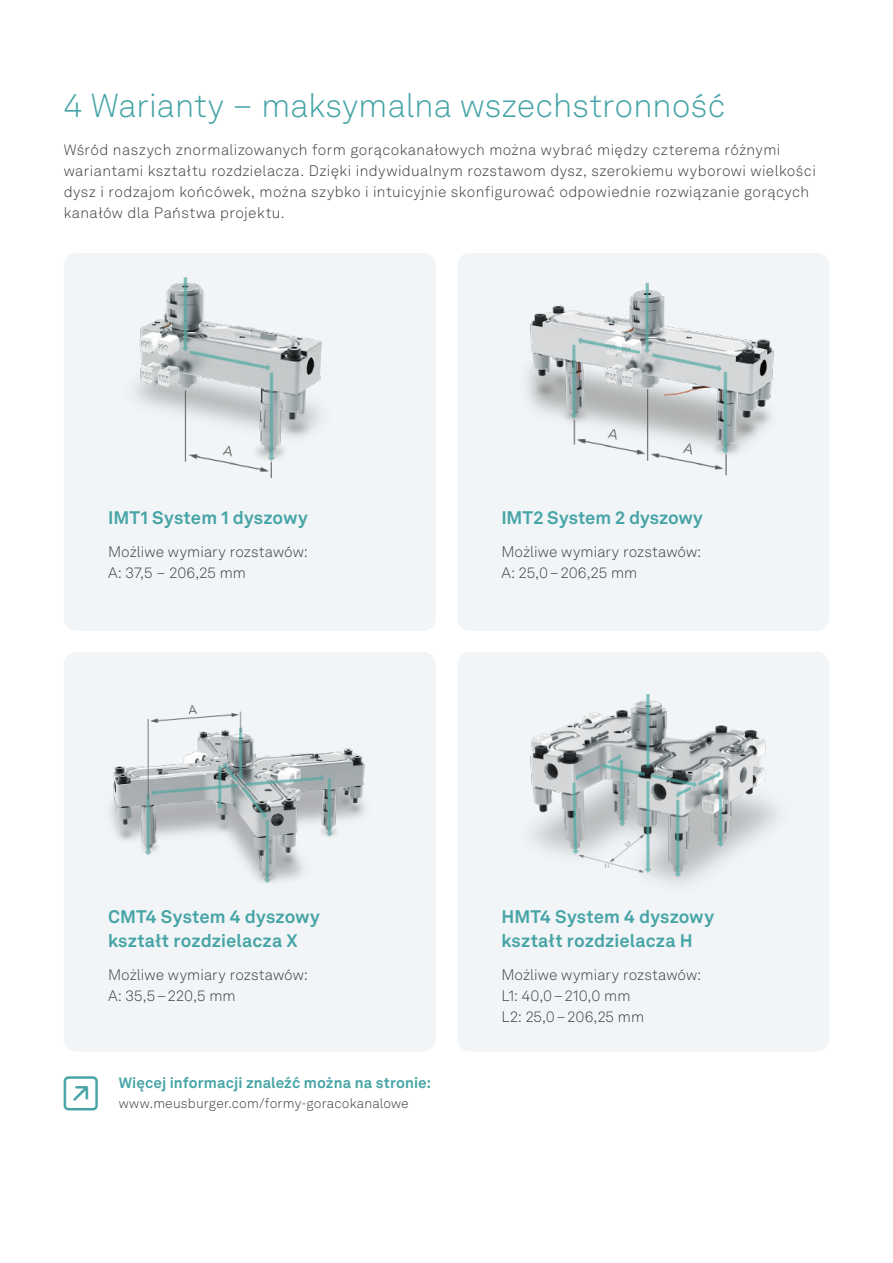
<style>
.page{position:relative;width:893px;height:1263px;background:#fff}
.page>*{position:absolute;margin:0;border:0;box-sizing:border-box;transform-origin:0 0}
.t1{font:300 33px "Akkurat LL";letter-spacing:.005em;color:#46a4a6}
.t2{font:700 18px/24px "Akkurat LL";letter-spacing:.01em;color:#46a4a6}
.t3{font:300 15px/21px "Akkurat LL";letter-spacing:.02em;color:#3d3d3c}
.t4{font:300 15px/21px "Akkurat LL";color:#3d3d3c}
.t5{font:700 15px "Akkurat LL";letter-spacing:.005em;color:#46a4a6}
.t6{font:300 13.5px "Akkurat LL";letter-spacing:.01em;color:#3d3d3c}
</style>
<div class="page">
<div style="left:64px;top:253px;width:372px;height:378px;background:#f2f5f7;border-radius:13px"></div>
<div style="left:64px;top:652px;width:372px;height:399px;background:#f2f5f7;border-radius:13px"></div>
<div style="left:457px;top:253px;width:372px;height:378px;background:#f2f5f7;border-radius:13px"></div>
<div style="left:457px;top:652px;width:372px;height:399px;background:#f2f5f7;border-radius:13px"></div>
<img style="left:135px;top:277px;width:187px;height:201px">
<img style="left:527px;top:282px;width:247px;height:194px">
<img style="left:110px;top:705px;width:255px;height:179px">
<img style="left:530px;top:694px;width:247px;height:190px">
<h1 class="t1" style="left:64px;top:82px;width:663px">4 Warianty − maksymalna wszechstronność</h1>
<p class="t3" style="left:64px;top:138px;width:754px">Wśród naszych znormalizowanych form gorącokanałowych można wybrać między czterema różnymi wariantami kształtu rozdzielacza. Dzięki indywidualnym rozstawom dysz, szerokiemu wyborowi wielkości dysz i rodzajom końcówek, można szybko i intuicyjnie skonfigurować odpowiednie rozwiązanie gorących kanałów dla Państwa projektu.</p>
<p class="t2" style="left:108px;top:504px;width:201px">IMT1 System 1 dyszowy</p>
<p class="t4" style="left:108px;top:541px;width:201px">Możliwe wymiary rozstawów:<br>A: 37,5 – 206,25 mm</p>
<p class="t2" style="left:501px;top:504px;width:203px">IMT2 System 2 dyszowy</p>
<p class="t4" style="left:501px;top:541px;width:201px">Możliwe wymiary rozstawów:<br>A: 25,0–206,25 mm</p>
<p class="t2" style="left:108px;top:903px;width:213px">CMT4 System 4 dyszowy kształt rozdzielacza X</p>
<p class="t3" style="left:108px;top:964px;width:201px">Możliwe wymiary rozstawów:<br>A: 35,5–220,5 mm</p>
<p class="t5" style="left:119px;top:1071px;width:314px">Więcej informacji znaleźć można na stronie:</p>
<p class="t6" style="left:119px;top:1093px;width:292px">www.meusburger.com/formy-goracokanalowe</p>
<p class="t2" style="left:501px;top:903px;width:214px">HMT4 System 4 dyszowy kształt rozdzielacza H</p>
<p class="t4" style="left:501px;top:964px;width:201px">Możliwe wymiary rozstawów:<br>L1: 40,0–210,0 mm<br>L2: 25,0–206,25 mm</p>
</div>
